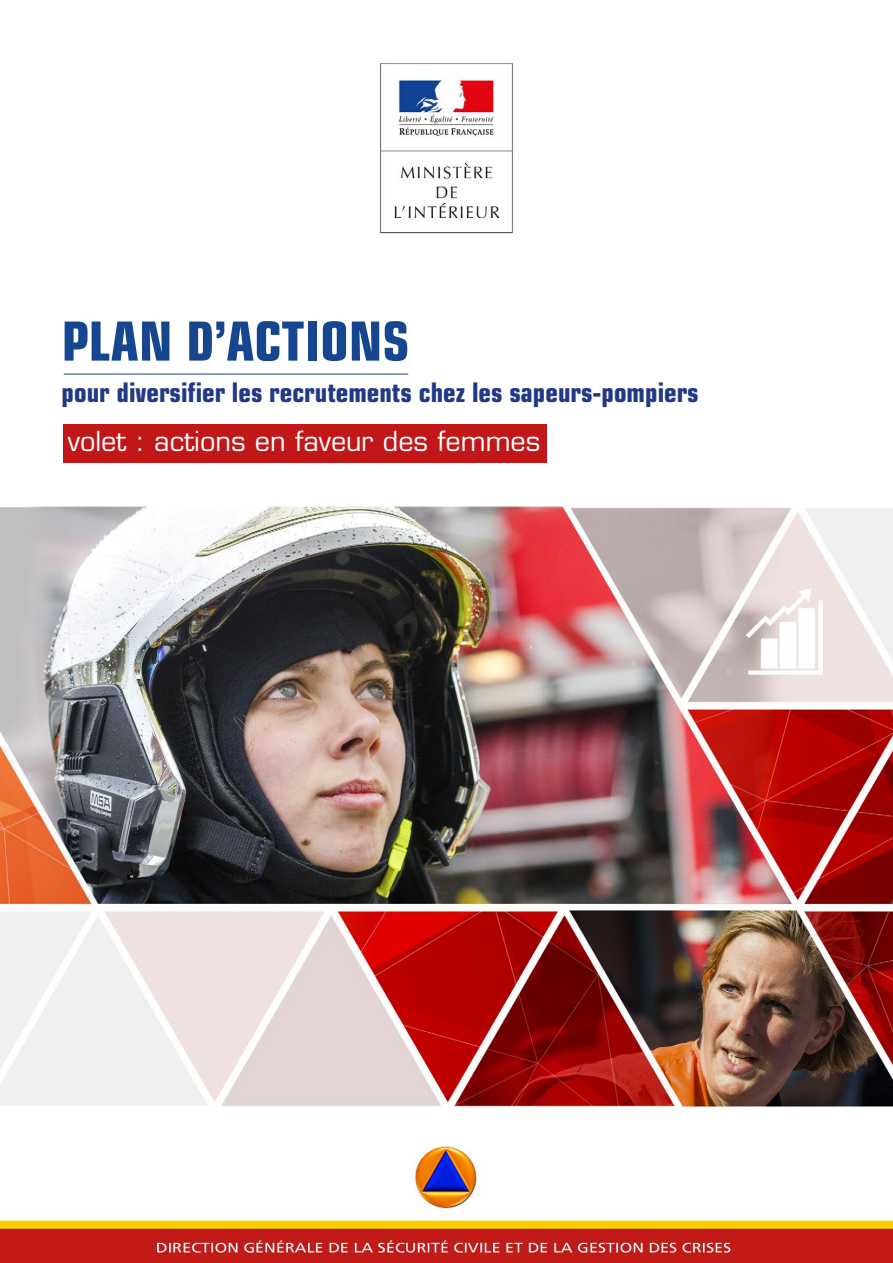
<style>
.page{position:relative;width:893px;height:1263px;background:#fff}
.page>*{position:absolute;margin:0;border:0;box-sizing:border-box;transform-origin:0 0}
.t1{font:700 condensed 54px "Eurostile";color:#15468f}
.t2{font:700 condensed 27px "Eurostile";color:#233986}
.t3{font:27px "Eurostile";color:#fff}
</style>
<div class="page">
<img style="left:0;top:62px;width:893px;height:1201px">
<hr style="left:64px;top:374px;width:344px;height:1px;background:#233986">
<div style="left:64px;top:424px;width:483px;height:38px;background:#c11718"></div>
<h1 class="t1" style="left:62px;top:309px;width:349px">PLAN D’ACTIONS</h1>
<p class="t2" style="left:62px;top:376px;width:639px">pour diversifier les recrutements chez les sapeurs-pompiers</p>
<p class="t3" style="left:68px;top:425px;width:474px">volet : actions en faveur des femmes</p>
</div>
